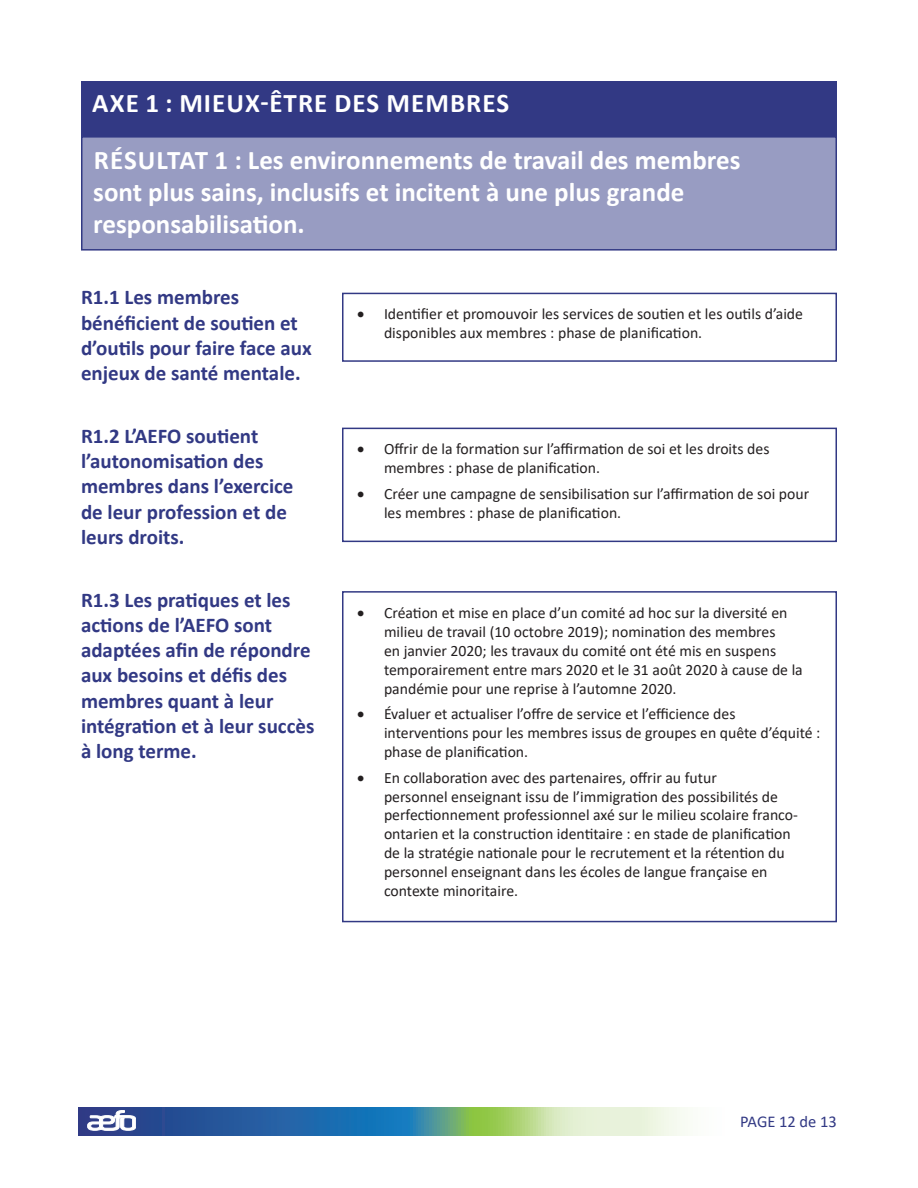
<style>
.page{position:relative;width:918px;height:1188px;background:#fff}
.page>*{position:absolute;margin:0;border:0;box-sizing:border-box;transform-origin:0 0}
.Titre_2{font:700 27px/32.4px "Calibri";color:#fff}
.Titre_2-2{font:700 27px "Calibri";letter-spacing:.04em;color:#fff}
.Titre_Résultat_Smalt{font:700 21px/25.2px "Calibri";color:#323984}
.pagination{font:16.5px "Calibri";color:#323984}
.Bullet_1{font:15.75px/18.9px "Calibri";color:#231f20}
</style>
<div class="page">
<svg style="left:79px;top:1107px;width:609px;height:28px;background:#6998a6"></svg>
<svg style="left:87px;top:1110px;width:49px;height:21px"></svg>
<div style="left:81px;top:81px;width:756px;height:57px;background:#323984"></div>
<div style="left:82px;top:137px;width:754px;height:113px;background:#989cc2"></div>
<div style="left:81px;top:136px;width:756px;height:115px;border:2px solid #323984"></div>
<div style="left:342px;top:293px;width:495px;height:69px;border:2px solid #323984"></div>
<div style="left:342px;top:428px;width:495px;height:114px;border:2px solid #323984"></div>
<div style="left:342px;top:591px;width:495px;height:331px;border:2px solid #323984"></div>
<p class="Titre_2-2" style="left:92px;top:84px;width:418px">AXE 1 : MIEUX-ÊTRE DES MEMBRES</p>
<p class="Titre_2" style="left:93px;top:143px;width:649px">RÉSULTAT 1 : Les environnements de travail des membres sont plus sains, inclusifs et incitent à une plus grande responsabilisation.</p>
<p class="Titre_Résultat_Smalt" style="left:81px;top:285px;width:232px">R1.1 Les membres bénéficient de soutien et d’outils pour faire face aux enjeux de santé mentale.</p>
<p class="Titre_Résultat_Smalt" style="left:81px;top:423px;width:214px">R1.2 L’AEFO soutient l’autonomisation des membres dans l’exercice de leur profession et de leurs droits.</p>
<p class="Titre_Résultat_Smalt" style="left:81px;top:587px;width:235px">R1.3 Les pratiques et les actions de l’AEFO sont adaptées afin de répondre aux besoins et défis des membres quant à leur intégration et à leur succès à long terme.</p>
<p class="Bullet_1" style="left:384px;top:304px;width:421px;text-indent:-27px">• Identifier et promouvoir les services de soutien et les outils d’aide disponibles aux membres : phase de planification.</p>
<p class="Bullet_1" style="left:384px;top:439px;width:387px;text-indent:-27px">• Offrir de la formation sur l’affirmation de soi et les droits des membres : phase de planification.</p>
<p class="Bullet_1" style="left:384px;top:484px;width:427px;text-indent:-27px">• Créer une campagne de sensibilisation sur l’affirmation de soi pour les membres : phase de planification.</p>
<p class="Bullet_1" style="left:384px;top:603px;width:420px;text-indent:-27px">• Création et mise en place d’un comité ad hoc sur la diversité en milieu de travail (10 octobre 2019); nomination des membres<br>en janvier 2020; les travaux du comité ont été mis en suspens temporairement entre mars 2020 et le 31 août 2020 à cause de la pandémie pour une reprise à l’automne 2020.</p>
<p class="Bullet_1" style="left:384px;top:704px;width:438px;text-indent:-27px">• Évaluer et actualiser l’offre de service et l’efficience des interventions pour les membres issus de groupes en quête d’équité : phase de planification.</p>
<p class="Bullet_1" style="left:384px;top:768px;width:415px;text-indent:-27px">• En collaboration avec des partenaires, offrir au futur<br>personnel enseignant issu de l’immigration des possibilités de perfectionnement professionnel axé sur le milieu scolaire franco&shy;ontarien et la construction identitaire : en stade de planification de la stratégie nationale pour le recrutement et la rétention du personnel enseignant dans les écoles de langue française en contexte minoritaire.</p>
<p class="pagination" style="left:740px;top:1110px;width:98px">PAGE 12 de 13</p>
</div>
